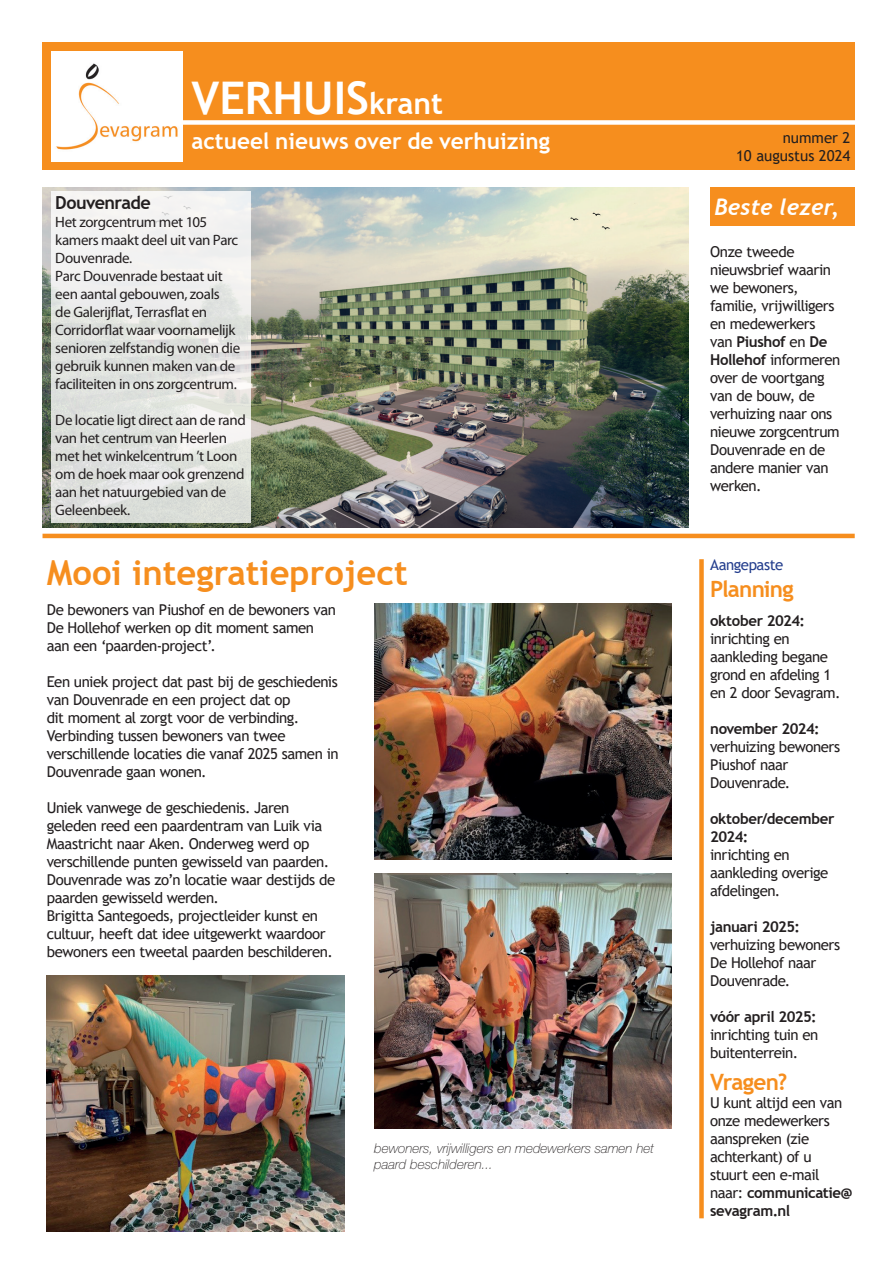
<style>
.page{position:relative;width:893px;height:1263px;background:#fff}
.page>*{position:absolute;margin:0;border:0;box-sizing:border-box;transform-origin:0 0}
.t1{font:700 45px "Trebuchet MS";color:#fff}
.t2{font:700 34.5px "Trebuchet MS";color:#f68e1e}
.t3{font:700 22.5px "Trebuchet MS";color:#fff}
.t4{font:700 22.5px "Trebuchet MS";letter-spacing:-.035em;color:#f68e1e}
.t5{font:italic 700 22.5px "Trebuchet";color:#fff}
.t6{font:700 18px "Trebuchet MS";letter-spacing:-.03em;color:#231f20}
.t7{font:15px/18px "Trebuchet MS";letter-spacing:-.03em;color:#231f20}
.t8{font:15px/18px "Myriad Pro";letter-spacing:-.025em;color:#231f20}
.t9{font:700 15px/18px "Trebuchet MS";letter-spacing:-.025em;color:#231f20}
.t10{font:15px/18px "Trebuchet MS";color:#231f20;text-align:right}
.t11{font:15px "Trebuchet MS";letter-spacing:-.03em;color:#253f8e}
.t12{font:italic 100 13.5px/16.2px "Helvetica Neue LT Std";color:#231f20}
.s1{font-size:30px}
.s2{font-weight:700}
</style>
<div class="page">
<div style="left:43px;top:43px;width:812px;height:127px;background:#f68e1e"></div>
<img style="left:51px;top:51px;width:132px;height:111px">
<div style="left:181px;top:120px;width:712px;height:5px;background:#fff"></div>
<img style="left:43px;top:187px;width:646px;height:340px">
<svg style="left:51px;top:191px;width:200px;height:332px"></svg>
<div style="left:710px;top:187px;width:145px;height:38px;background:#f68e1e"></div>
<hr style="left:43px;top:534px;width:812px;height:4px;background:#f68e1e">
<div style="left:699px;top:559px;width:5px;height:659px;background:#f68e1e"></div>
<img style="left:374px;top:604px;width:298px;height:255px">
<img style="left:374px;top:873px;width:298px;height:255px">
<img style="left:47px;top:976px;width:297px;height:255px">
<h1 class="t1" style="left:191px;top:70px;width:253px">VERHUIS<span class="s1">krant</span></h1>
<h3 class="t3" style="left:191px;top:127px;width:360px">actueel nieuws over de verhuizing</h3>
<p class="t10" style="left:736px;top:128px;width:116px">nummer 2<br>10 augustus 2024</p>
<p class="t6" style="left:55px;top:191px;width:97px">Douvenrade</p>
<p class="t8" style="left:55px;top:213px;width:186px">Het zorgcentrum met 105 kamers maakt deel uit van Parc<br>Douvenrade.<br>Parc Douvenrade bestaat uit een aantal gebouwen, zoals<br>de Galerijflat, Terrasflat en<br>Corridorflat waar voornamelijk senioren zelfstandig wonen die gebruik kunnen maken van de faciliteiten in ons zorgcentrum.</p>
<p class="t8" style="left:55px;top:411px;width:192px">De locatie ligt direct aan de rand van het centrum van Heerlen met het winkelcentrum ’t Loon om de hoek maar ook grenzend aan het natuurgebied van de<br>Geleenbeek.</p>
<h2 class="t2" style="left:47px;top:551px;width:362px">Mooi integratieproject</h2>
<p class="t7" style="left:47px;top:600px;width:291px">De bewoners van Piushof en de bewoners van<br>De Hollehof werken op dit moment samen aan een ‘paarden-project’.</p>
<p class="t7" style="left:47px;top:672px;width:293px">Een uniek project dat past bij de geschiedenis van Douvenrade en een project dat op<br>dit moment al zorgt voor de verbinding.<br>Verbinding tussen bewoners van twee verschillende locaties die vanaf 2025 samen in Douvenrade gaan wonen.</p>
<p class="t7" style="left:47px;top:798px;width:290px">Uniek vanwege de geschiedenis. Jaren geleden reed een paardentram van Luik via Maastricht naar Aken. Onderweg werd op verschillende punten gewisseld van paarden.<br>Douvenrade was zo’n locatie waar destijds de paarden gewisseld werden.<br>Brigitta Santegoeds, projectleider kunst en cultuur, heeft dat idee uitgewerkt waardoor bewoners een tweetal paarden beschilderen.</p>
<p class="t12" style="left:374px;top:1139px;width:281px">bewoners, vrijwilligers en medewerkers samen het paard beschilderen...</p>
<h3 class="t5" style="left:714px;top:192px;width:126px">Beste lezer,</h3>
<p class="t7" style="left:710px;top:242px;width:132px">Onze tweede nieuwsbrief waarin we bewoners, familie, vrijwilligers en medewerkers van <span class="s2">Piushof</span> en <span class="s2">De<br>Hollehof</span> informeren over de voortgang van de bouw, de verhuizing naar ons nieuwe zorgcentrum<br>Douvenrade en de andere manier van werken.</p>
<p class="t11" style="left:710px;top:555px;width:75px">Aangepaste</p>
<h3 class="t4" style="left:710px;top:575px;width:85px">Planning</h3>
<p class="t9" style="left:710px;top:612px;width:96px">oktober 2024:</p>
<p class="t7" style="left:710px;top:630px;width:132px">inrichting en aankleding begane grond en afdeling 1 en 2 door Sevagram.</p>
<p class="t9" style="left:710px;top:720px;width:111px">november 2024:</p>
<p class="t7" style="left:710px;top:738px;width:132px">verhuizing bewoners<br>Piushof naar<br>Douvenrade.</p>
<p class="t9" style="left:710px;top:810px;width:126px">oktober/december<br>2024:</p>
<p class="t7" style="left:710px;top:846px;width:120px">inrichting en aankleding overige afdelingen.</p>
<p class="t9" style="left:710px;top:918px;width:91px">januari 2025:</p>
<p class="t7" style="left:710px;top:936px;width:132px">verhuizing bewoners<br>De Hollehof naar<br>Douvenrade.</p>
<p class="t9" style="left:710px;top:1008px;width:108px">vóór april 2025:</p>
<p class="t7" style="left:710px;top:1026px;width:110px">inrichting tuin en buitenterrein.</p>
<h3 class="t4" style="left:710px;top:1067px;width:79px">Vragen?</h3>
<p class="t7" style="left:710px;top:1093px;width:144px">U kunt altijd een van onze medewerkers aanspreken (zie achterkant) of u stuurt een e-mail naar: <span class="s2">communicatie@ sevagram.nl</span></p>
</div>
